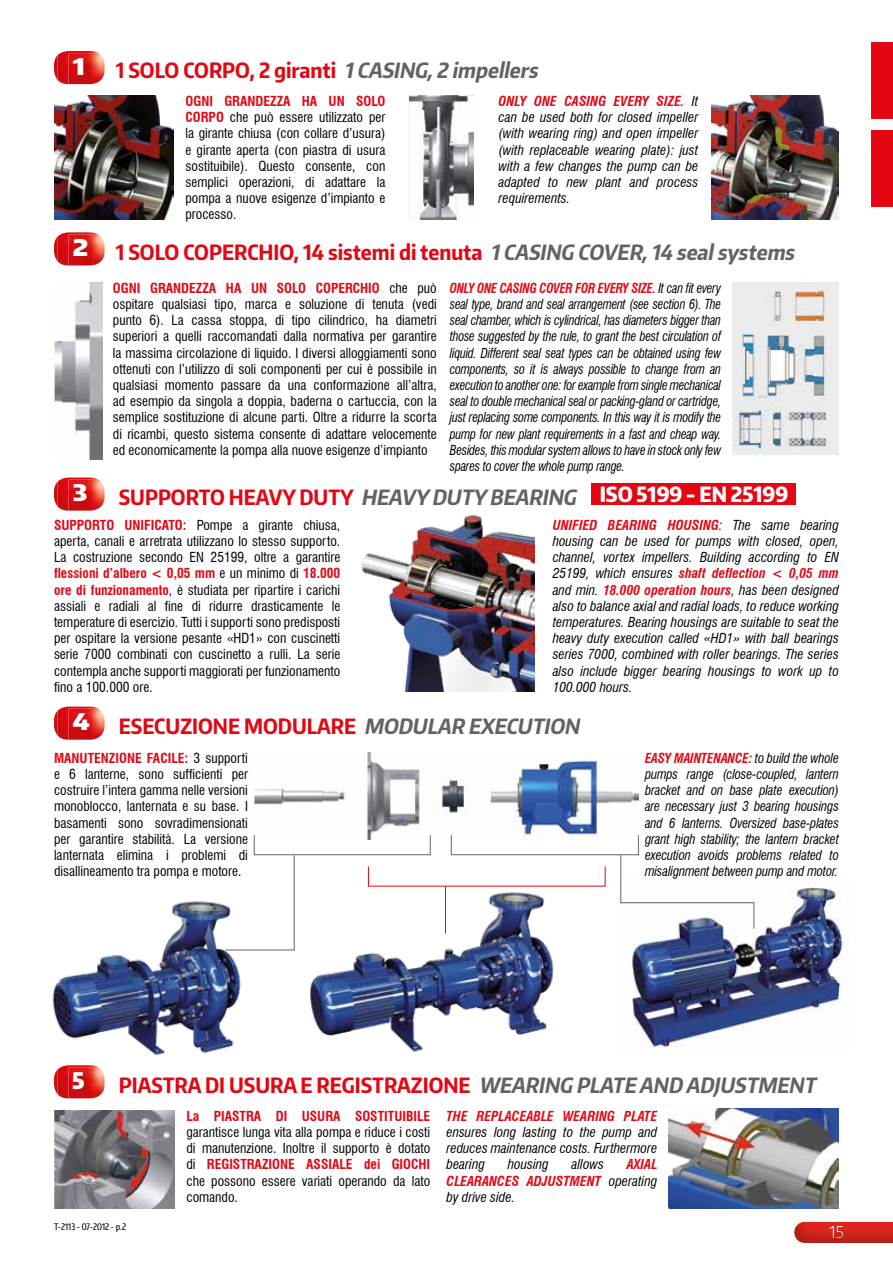
<style>
.page{position:relative;width:893px;height:1263px;background:#fff}
.page>*{position:absolute;margin:0;border:0;box-sizing:border-box;transform-origin:0 0}
.t1{font:900 22.95px "Encode Sans Condensed";color:#fff;scale:1.19 1}
.t2{font:900 22.95px "Encode Sans Condensed";color:#fff}
.t3{font:700 21px "Encode Sans Condensed";color:#e30613}
.t4{font:16.5px "Encode Sans";color:#fff}
.t5{font:condensed 13.5px/16.2px "Swiss 721 BT";color:#000;text-align:justify}
.t6{font:italic condensed 13.5px/16.2px "Swiss 721 BT";color:#000;text-align:justify}
.t7{font:italic condensed 13.5px/16.2px "Swiss 721 BT";color:#000;text-align:justify;scale:.91 1}
.t8{font:italic condensed 13.5px/16.2px "Swiss 721 BT";color:#000;text-align:justify;scale:.95 1}
.t9{font:italic 700 condensed 13.5px/16.2px "Swiss 721 BT";color:#e30613;text-align:justify}
.t10{font:700 condensed 13.5px "Swiss 721 BT";color:#e30613}
.t11{font:500 9px "Encode Sans Compressed";color:#000}
.s1{font-style:italic;color:#646363}
.s2{font-weight:700;color:#e30613}
.s3{font-weight:800;color:#fff}
.s4{font-weight:400;color:#000}
</style>
<div class="page">
<div style="left:783px;top:1214px;width:110px;height:30px;background:#000;opacity:.96"></div>
<div style="left:819px;top:1218px;width:30px;height:27px;background:#fff;opacity:.75"></div>
<div style="left:821px;top:1218px;width:33px;height:27px;background:#000;opacity:.75"></div>
<div style="left:872px;top:43px;width:21px;height:76px;background:#e30613"></div>
<div style="left:872px;top:130px;width:21px;height:77px;background:#e30613"></div>
<img style="left:54px;top:711px;width:3px;height:24px">
<img style="left:57px;top:707px;width:48px;height:33px">
<img style="left:69px;top:709px;width:24px;height:31px">
<img style="left:54px;top:482px;width:3px;height:24px">
<img style="left:57px;top:477px;width:48px;height:34px">
<img style="left:69px;top:480px;width:24px;height:31px">
<img style="left:54px;top:237px;width:3px;height:24px">
<img style="left:57px;top:232px;width:48px;height:33px">
<img style="left:69px;top:234px;width:24px;height:31px">
<div style="left:592px;top:483px;width:204px;height:22px;background:#e30613"></div>
<img style="left:54px;top:56px;width:3px;height:23px">
<img style="left:57px;top:51px;width:48px;height:33px">
<img style="left:69px;top:53px;width:24px;height:31px">
<img style="left:410px;top:96px;width:64px;height:123px">
<img style="left:54px;top:283px;width:49px;height:177px">
<img style="left:732px;top:283px;width:107px;height:172px">
<img style="left:361px;top:515px;width:174px;height:177px">
<img style="left:254px;top:753px;width:385px;height:86px">
<img style="left:52px;top:901px;width:189px;height:155px">
<img style="left:310px;top:876px;width:258px;height:176px">
<img style="left:627px;top:887px;width:216px;height:161px">
<svg style="left:620px;top:855px;width:135px;height:74px"></svg>
<img style="left:54px;top:96px;width:119px;height:123px">
<img style="left:712px;top:96px;width:127px;height:123px">
<img style="left:54px;top:1070px;width:3px;height:24px">
<img style="left:57px;top:1065px;width:48px;height:33px">
<img style="left:69px;top:1067px;width:24px;height:31px">
<img style="left:54px;top:1110px;width:120px;height:99px">
<img style="left:668px;top:1109px;width:171px;height:100px">
<div style="left:254px;top:835px;width:177px;height:20px;border:1px solid #646363"></div>
<div style="left:451px;top:835px;width:188px;height:20px;border:1px solid #646363"></div>
<hr style="left:445px;top:886px;width:1px;height:47px;background:#e30613">
<svg style="left:225px;top:854px;width:70px;height:97px"></svg>
<h1 class="t1" style="left:73px;top:51px;width:12px">1</h1>
<h2 class="t3" style="left:116px;top:57px;width:428px">1 SOLO CORPO, 2 giranti <span class="s1">1 CASING,2 impellers</span></h2>
<p class="t5" style="left:186px;top:93px;width:201px"><span class="s2">OGNI GRANDEZZA HA UN SOLO CORPO</span> che può essere utilizzato per la girante chiusa (con collare d’usura) e girante aperta (con piastra di usura sostituibile). Questo consente, con semplici operazioni, di adattare la pompa a nuove esigenze d’impianto e processo.</p>
<p class="t6" style="left:499px;top:93px;width:201px"><span class="s2">ONLY ONE CASING EVERY SIZE.</span> It can be used both for closed impeller (with wearing ring) and open impeller (with replaceable wearing plate): just with a few changes the pump can be adapted to new plant and process requirements.</p>
<h1 class="t1" style="left:73px;top:232px;width:15px">2</h1>
<h2 class="t3" style="left:116px;top:238px;width:684px">1 SOLO COPERCHIO, 14 sistemi di tenuta <span class="s1">1 CASING COVER,14 sealsystems</span></h2>
<p class="t5" style="left:113px;top:280px;width:325px"><span class="s2">OGNI GRANDEZZA HA UN SOLO COPERCHIO</span> che può ospitare qualsiasi tipo, marca e soluzione di tenuta (vedi punto 6). La cassa stoppa, di tipo cilindrico, ha diametri superiori a quelli raccomandati dalla normativa per garantire la massima circolazione di liquido. I diversi alloggiamenti sono ottenuti con l’utilizzo di soli componenti per cui è possibile in qualsiasi momento passare da una conformazione all’altra, ad esempio da singola a doppia, baderna o cartuccia, con la semplice sostituzione di alcune parti. Oltre a ridurre la scorta di ricambi, questo sistema consente di adattare velocemente ed economicamente la pompa alla nuove esigenze d’impianto</p>
<p class="t7" style="left:450px;top:280px;width:300px"><span class="s2">ONLY ONE CASING COVER FOR EVERY SIZE.</span> It can fit every seal type, brand and seal arrangement (see section 6). The seal chamber, which is cylindrical, has diameters bigger than those suggested by the rule, to grant the best circulation of liquid. Different seal seat types can be obtained using few components, so it is always possible to change from an execution to another one: for example from single mechanical seal to double mechanical seal or packing-gland or cartridge, just replacing some components. In this way it is modify the pump for new plant requirements in a fast and cheap way.<br>Besides, this modular system allows to have in stock only few spares to cover the whole pump range.</p>
<h1 class="t1" style="left:73px;top:477px;width:14px">3</h1>
<h2 class="t3" style="left:119px;top:483px;width:671px">SUPPORTO HEAVY DUTY <span class="s1">HEAVY DUTY BEARING</span> <span class="s3">ISO 5199 - EN 25199</span></h2>
<p class="t5" style="left:54px;top:517px;width:288px"><span class="s2">SUPPORTO UNIFICATO:</span> Pompe a girante chiusa, aperta, canali e arretrata utilizzano lo stesso supporto.<br>La costruzione secondo EN 25199, oltre a garantire <span class="s2">flessioni d’albero &lt; 0,05 mm</span> e un minimo di <span class="s2">18.000 ore di funzionamento</span>, è studiata per ripartire i carichi assiali e radiali al fine di ridurre drasticamente le temperature di esercizio. Tutti i supporti sono predisposti per ospitare la versione pesante «HD1» con cuscinetti serie 7000 combinati con cuscinetto a rulli. La serie contempla anche supporti maggiorati per funzionamento fino a 100.000 ore.</p>
<p class="t6" style="left:553px;top:517px;width:288px"><span class="s2">UNIFIED BEARING HOUSING</span>: The same bearing housing can be used for pumps with closed, open, channel, vortex impellers. Building according to EN 25199, which ensures <span class="s2">shaft deflection &lt; 0,05 mm </span>and min. <span class="s2">18.000 operation hours</span>, has been designed also to balance axial and radial loads, to reduce working temperatures. Bearing housings are suitable to seat the heavy duty execution called «HD1» with ball bearings series 7000, combined with roller bearings. The series also include bigger bearing housings to work up to 100.000 hours.</p>
<h1 class="t1" style="left:73px;top:707px;width:16px">4</h1>
<h2 class="t3" style="left:119px;top:712px;width:467px">ESECUZIONE MODULARE <span class="s1">MODULAR EXECUTION</span></h2>
<p class="t5" style="left:54px;top:750px;width:195px"><span class="s2">MANUTENZIONE FACILE:</span> 3 supporti e 6 lanterne, sono sufficienti per costruire l’intera gamma nelle versioni monoblocco, lanternata e su base. I basamenti sono sovradimensionati per garantire stabilità. La versione lanternata elimina i problemi di disallineamento tra pompa e motore.</p>
<p class="t8" style="left:645px;top:750px;width:206px"><span class="s2">EASY MAINTENANCE:</span> to build the whole pumps range (close-coupled, lantern bracket and on base plate execution) are necessary just 3 bearing housings and 6 lanterns. Oversized base-plates grant high stability; the lantern bracket execution avoids problems related to misalignment between pump and motor.</p>
<h1 class="t2" style="left:72px;top:1065px;width:14px">5</h1>
<h2 class="t3" style="left:119px;top:1071px;width:703px">PIASTRA DI USURA E REGISTRAZIONE <span class="s1">WEARING PLATE AND ADJUSTMENT</span></h2>
<p class="t10" style="left:186px;top:1108px;width:245px">La PIASTRA DI USURA SOSTITUIBILE</p>
<p class="t5" style="left:186px;top:1124px;width:245px">garantisce lunga vita alla pompa e riduce i costi di manutenzione. Inoltre il supporto è dotato di <span class="s2">REGISTRAZIONE ASSIALE dei GIOCHI </span>che possono essere variati operando da lato comando.</p>
<p class="t9" style="left:446px;top:1108px;width:212px">THE REPLACEABLE WEARING PLATE</p>
<p class="t6" style="left:446px;top:1124px;width:212px">ensures long lasting to the pump and reduces maintenance costs. Furthermore bearing</p>
<p class="t6" style="left:508px;top:1156px;width:43px">housing</p>
<p class="t6" style="left:572px;top:1156px;width:34px">allows</p>
<p class="t9" style="left:446px;top:1156px;width:212px;text-indent:180px">AXIAL CLEARANCES ADJUSTMENT <span class="s4">operating by drive side.</span></p>
<p class="t11" style="left:54px;top:1220px;width:74px">T-2113 - 07-2012 - p.2</p>
<p class="t4" style="left:829px;top:1221px;width:16px">15</p>
</div>
